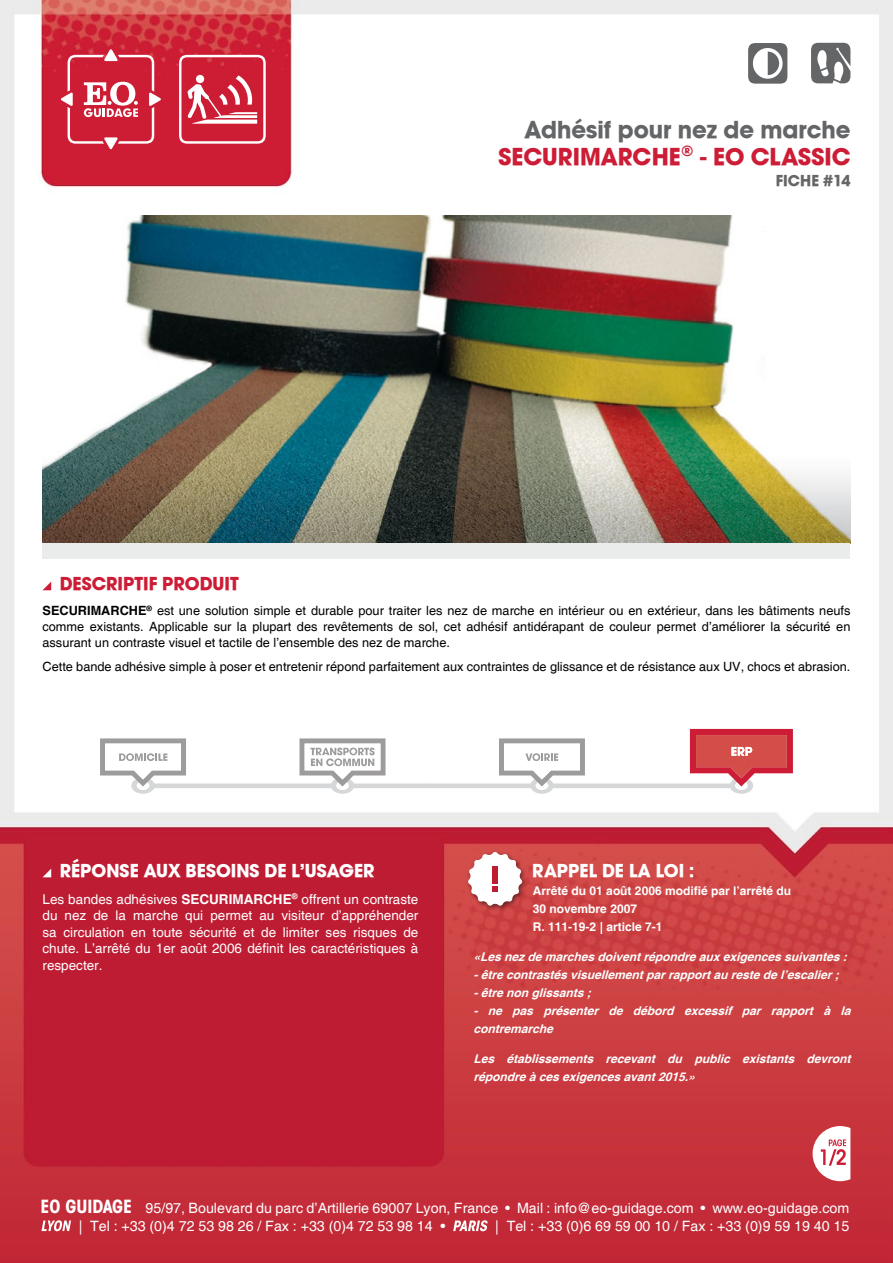
<style>
.page{position:relative;width:893px;height:1263px;background:#fff}
.page>*{position:absolute;margin:0;border:0;box-sizing:border-box;transform-origin:0 0}
.t1{font:25.5px "Avant Garde Md ITCTT Bold";color:#cd1d36}
.t2{font:25.5px "Avant Garde Md ITCTT Bold";color:#646567}
.t3{font:19.5px "Avant Garde Md ITCTT Bold";color:#fff}
.t4{font:19.5px "Avant Garde Md ITCTT Bold";color:#cd1d36}
.t5{font:700 condensed 18px "ITC Avant Garde Std";color:#fff}
.t6{font:16.5px "Avant Garde Md ITCTT Bold";color:#656665}
.t7{font:14.25px/18px "Helvetica";color:#fff}
.t8{font:13.5px/16.5px "Helvetica";color:#fff;text-align:justify}
.t9{font:12.75px/15.8px "Helvetica";color:#000;text-align:justify}
.t10{font:italic 700 12px/18px "Helvetica";color:#fff}
.t11{font:700 12px/18px "Helvetica";color:#fff}
.s1{font-weight:700}
</style>
<div class="page">
<img style="left:0;top:0;width:893px;height:1263px">
<img style="left:43px;top:216px;width:807px;height:327px">
<svg style="left:179px;top:55px;width:87px;height:89px"></svg>
<svg style="left:61px;top:49px;width:100px;height:100px;background:#d6495b"></svg>
<div style="left:43px;top:543px;width:807px;height:15px;background:#eaeceb"></div>
<svg style="left:43px;top:582px;width:8px;height:8px"></svg>
<svg style="left:43px;top:869px;width:8px;height:8px"></svg>
<div style="left:465px;top:849px;width:63px;height:62px;background:#000;opacity:.5"></div>
<svg style="left:468px;top:851px;width:55px;height:55px"></svg>
<svg style="left:813px;top:1126px;width:37px;height:55px"></svg>
<svg style="left:41px;top:1220px;width:30px;height:11px"></svg>
<svg style="left:453px;top:1220px;width:35px;height:11px"></svg>
<svg style="left:100px;top:729px;width:693px;height:65px"></svg>
<svg style="left:748px;top:43px;width:39px;height:41px"></svg>
<svg style="left:811px;top:43px;width:39px;height:40px"></svg>
<h1 class="t2" style="left:524px;top:114px;width:327px">Adhésif pour nez de marche</h1>
<h1 class="t1" style="left:498px;top:141px;width:354px">SECURIMARCHE® - EO CLASSIC</h1>
<p class="t6" style="left:776px;top:170px;width:76px">FICHE #14</p>
<h2 class="t4" style="left:60px;top:572px;width:181px">DESCRIPTIF PRODUIT</h2>
<p class="t9" style="left:43px;top:603px;width:809px"><span class="s1">SECURIMARCHE</span><sup>®</sup> est une solution simple et durable pour traiter les nez de marche en intérieur ou en extérieur, dans les bâtiments neufs comme existants. Applicable sur la plupart des revêtements de sol, cet adhésif antidérapant de couleur permet d’améliorer la sécurité en assurant un contraste visuel et tactile de l’ensemble des nez de marche.</p>
<p class="t9" style="left:43px;top:659px;width:809px">Cette bande adhésive simple à poser et entretenir répond parfaitement aux contraintes de glissance et de résistance aux UV, chocs et abrasion.</p>
<h2 class="t3" style="left:60px;top:859px;width:316px">RÉPONSE AUX BESOINS DE L’USAGER</h2>
<p class="t8" style="left:43px;top:891px;width:377px">Les bandes adhésives <span class="s1">SECURIMARCHE</span><sup>®</sup> offrent un contraste du nez de la marche qui permet au visiteur d’appréhender sa circulation en toute sécurité et de limiter ses risques de chute. L’arrêté du 1er août 2006 définit les caractéristiques à respecter.</p>
<p class="t11" style="left:533px;top:882px;width:260px">Arrêté du 01 août 2006 modifié par l’arrêté du<br>30 novembre 2007<br>R. 111-19-2 | article 7-1</p>
<h2 class="t3" style="left:532px;top:859px;width:164px">RAPPEL DE LA LOI :</h2>
<p class="t10" style="left:473px;top:948px;width:379px">«Lesnezdemarchesdoiventrépondreauxexigencessuivantes: -êtrecontrastésvisuellementparrapportaurestedel’escalier; -êtrenonglissants;</p>
<p class="t10" style="left:473px;top:1002px;width:383px">- ne pas présenter de débord excessif par rapport à la contremarche</p>
<p class="t10" style="left:473px;top:1050px;width:383px">Les établissements recevant du public existants devront répondreàcesexigencesavant2015.»</p>
<h3 class="t5" style="left:40px;top:1195px;width:93px">EO GUIDAGE</h3>
<p class="t7" style="left:79px;top:1199px;width:772px;text-indent:67px">95/97, Boulevard du parc d’Artillerie 69007 Lyon, France • Mail : info@eo-guidage.com • www.eo-guidage.com | Tel : +33 (0)4 72 53 98 26 / Fax : +33 (0)4 72 53 98 14 •</p>
<p class="t7" style="left:495px;top:1217px;width:356px">| Tel : +33 (0)6 69 59 00 10 / Fax : +33 (0)9 59 19 40 15</p>
</div>
